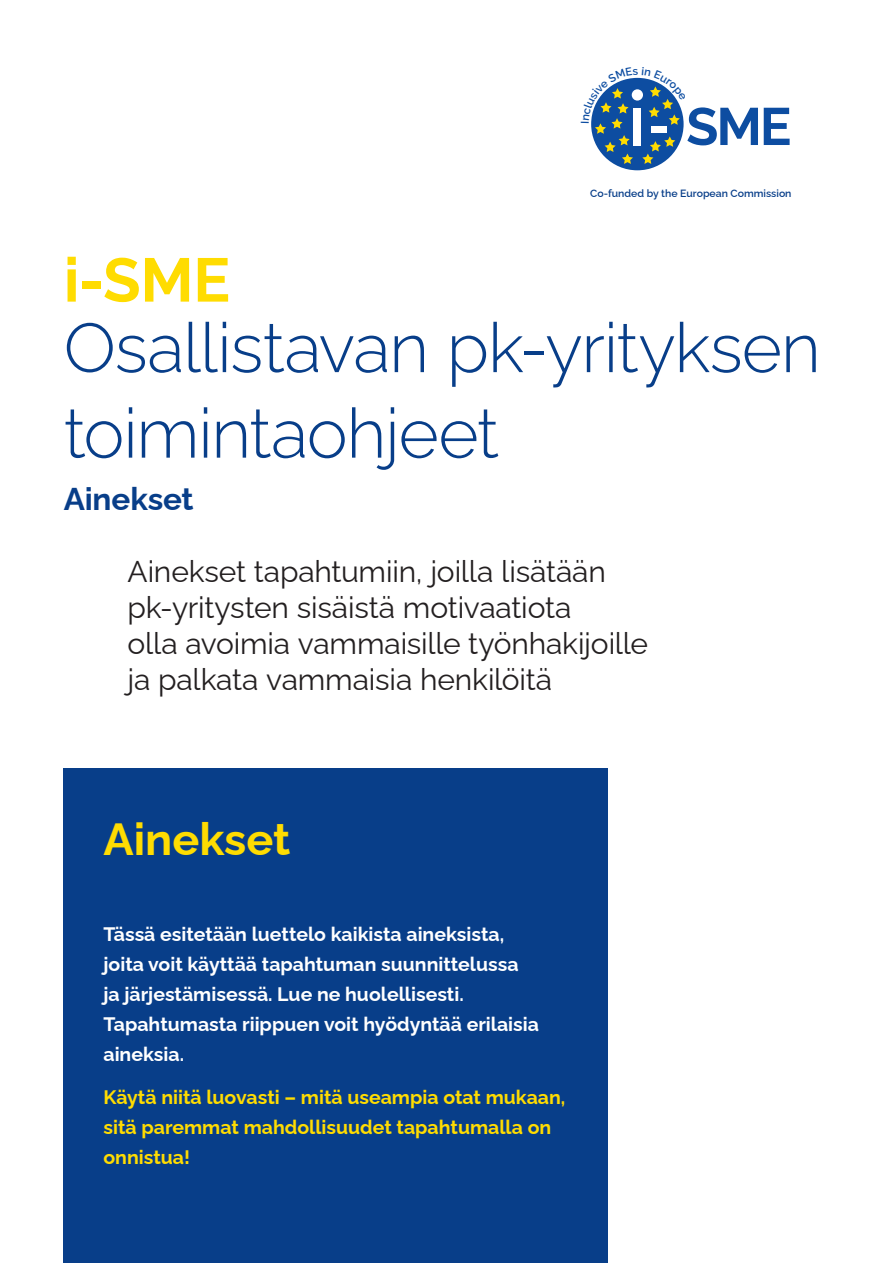
<style>
.page{position:relative;width:893px;height:1263px;background:#fff}
.page>*{position:absolute;margin:0;border:0;box-sizing:border-box;transform-origin:0 0}
.t1{font:300 69px/85.5px "Raleway";letter-spacing:-.015em;color:#083e89}
.t2{font:700 61.5px "Raleway";color:#ffdc01}
.t3{font:700 52.5px "Raleway";color:#0d4da1}
.t4{font:700 45px "Raleway";color:#ffdc01}
.t5{font:700 31.5px "Raleway";letter-spacing:-.005em;color:#083e89}
.t6{font:30px "Raleway";letter-spacing:-.005em;color:#231f20}
.t7{font:700 19.5px/30px "Raleway";color:#fff}
.t8{font:700 19.5px/30px "Raleway";color:#ffdc01}
.t9{font:600 10.5px "Raleway";color:#083e89}
</style>
<div class="page">
<div style="left:64px;top:768px;width:544px;height:495px;background:#083e89"></div>
<div style="left:591px;top:78px;width:93px;height:92px;background:#0d4da1;border-radius:50%"></div>
<svg style="left:591px;top:77px;width:93px;height:87px"></svg>
<p class="t3" style="left:686px;top:97px;width:107px">SME</p>
<p class="t9" style="left:590px;top:185px;width:203px">Co-funded by the European Commission</p>
<p class="t2" style="left:64px;top:231px;width:168px">i-SME</p>
<p class="t1" style="left:64px;top:297px;width:758px">Osallistavan pk-yrityksen toimintaohjeet</p>
<p class="t5" style="left:64px;top:474px;width:131px">Ainekset</p>
<p class="t6" style="left:128px;top:548px;width:480px">Ainekset tapahtumiin, joilla lisätään</p>
<p class="t6" style="left:128px;top:584px;width:445px">pk-yritysten sisäistä motivaatiota</p>
<p class="t6" style="left:128px;top:620px;width:522px">olla avoimia vammaisille työnhakijoille</p>
<p class="t6" style="left:128px;top:656px;width:426px">ja palkata vammaisia henkilöitä</p>
<p class="t4" style="left:103px;top:804px;width:189px">Ainekset</p>
<p class="t7" style="left:103px;top:917px;width:437px">Tässä esitetään luettelo kaikista aineksista, joita voit käyttää tapahtuman suunnittelussa ja järjestämisessä. Lue ne huolellisesti.<br>Tapahtumasta riippuen voit hyödyntää erilaisia aineksia.</p>
<p class="t8" style="left:103px;top:1080px;width:463px">Käytä niitä luovasti – mitä useampia otat mukaan, sitä paremmat mahdollisuudet tapahtumalla on onnistua!</p>
</div>
